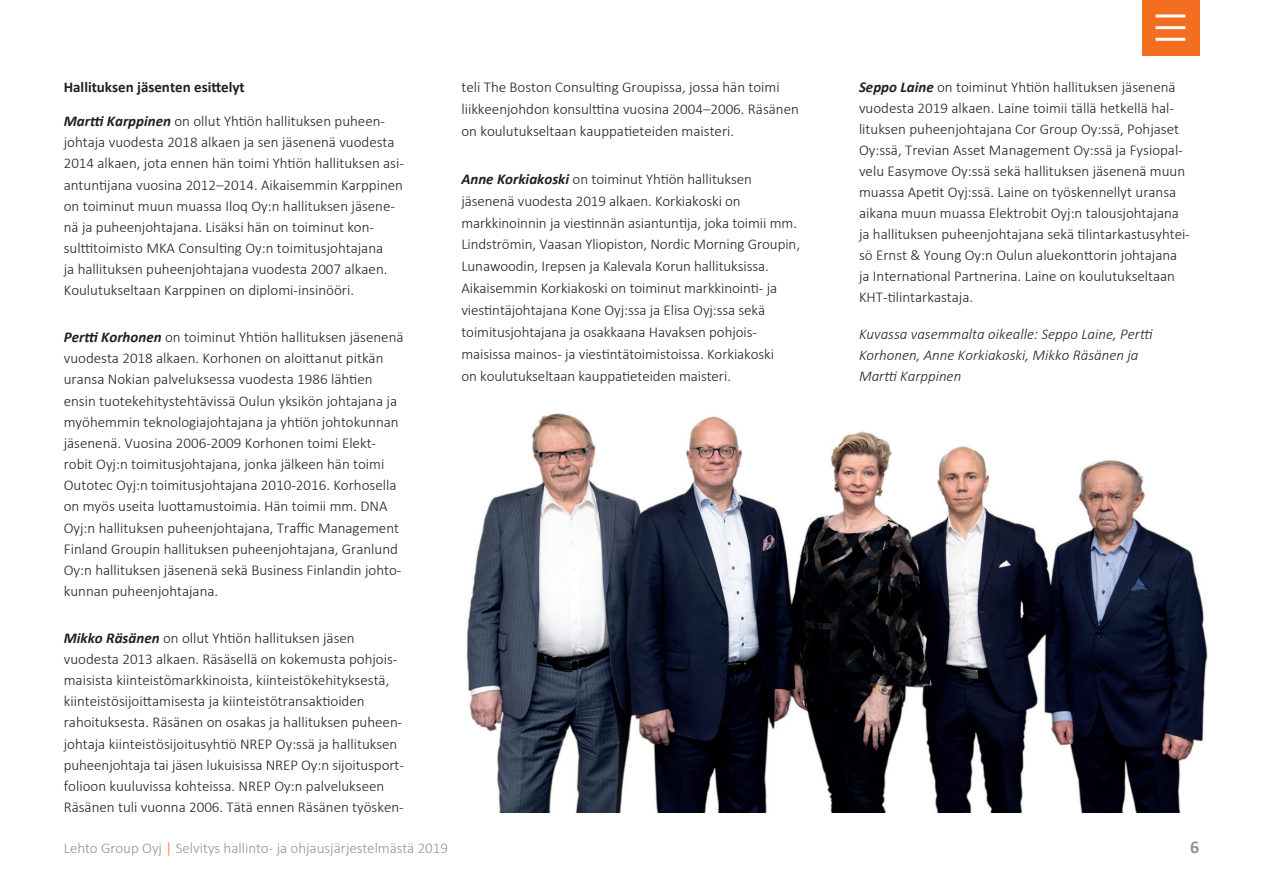
<style>
.page{position:relative;width:1263px;height:893px;background:#fff}
.page>*{position:absolute;margin:0;border:0;box-sizing:border-box;transform-origin:0 0}
.t1{font:700 18px "Calibri";color:#919396}
.leipis{font:300 15px/21.1px "Calibri";color:#231f20}
.leipis-2{font:italic 300 15px/21px "Calibri";color:#231f20}
.t2{font:300 15px "Calibri";color:#919396}
.leipis-3{font:700 15px "Calibri";color:#231f20}
.s1{font-weight:700;font-style:italic}
.s2{color:#f36e21}
</style>
<div class="page">
<div style="left:1142px;top:0;width:57px;height:55px;background:#f36e21"></div>
<hr style="left:1155px;top:14px;width:30px;height:3px;background:#fff">
<hr style="left:1155px;top:26px;width:30px;height:3px;background:#fff">
<hr style="left:1155px;top:38px;width:30px;height:3px;background:#fff">
<img style="left:466px;top:413px;width:742px;height:399px">
<p class="leipis-3" style="left:64px;top:76px;width:183px">Hallituksen jäsenten esittelyt</p>
<p class="leipis" style="left:64px;top:110px;width:342px"><span class="s1">Martti Karppinen</span> on ollut Yhtiön hallituksen puheen&shy;johtaja vuodesta 2018 alkaen ja sen jäsenenä vuodesta 2014 alkaen, jota ennen hän toimi Yhtiön hallituksen asi&shy;antuntijana vuosina 2012–2014. Aikaisemmin Karppinen on toiminut muun muassa Iloq Oy:n hallituksen jäsene&shy;nä ja puheenjohtajana. Lisäksi hän on toiminut kon&shy;sulttitoimisto MKA Consulting Oy:n toimitusjohtajana<br>ja hallituksen puheenjohtajana vuodesta 2007 alkaen.<br>Koulutukseltaan Karppinen on diplomi-insinööri.</p>
<p class="leipis" style="left:64px;top:326px;width:341px"><span class="s1">Pertti Korhonen</span> on toiminut Yhtiön hallituksen jäsenenä vuodesta 2018 alkaen. Korhonen on aloittanut pitkän uransa Nokian palveluksessa vuodesta 1986 lähtien ensin tuotekehitystehtävissä Oulun yksikön johtajana ja myöhemmin teknologiajohtajana ja yhtiön johtokunnan jäsenenä. Vuosina 2006-2009 Korhonen toimi Elekt&shy;robit Oyj:n toimitusjohtajana, jonka jälkeen hän toimi Outotec Oyj:n toimitusjohtajana 2010-2016. Korhosella on myös useita luottamustoimia. Hän toimii mm. DNA Oyj:n hallituksen puheenjohtajana, Traffic Management Finland Groupin hallituksen puheenjohtajana, Granlund Oy:n hallituksen jäsenenä sekä Business Finlandin johto&shy;kunnan puheenjohtajana.</p>
<p class="leipis" style="left:64px;top:627px;width:342px"><span class="s1">Mikko Räsänen</span> on ollut Yhtiön hallituksen jäsen vuodesta 2013 alkaen. Räsäsellä on kokemusta pohjois&shy;maisista kiinteistömarkkinoista, kiinteistökehityksestä, kiinteistösijoittamisesta ja kiinteistötransaktioiden rahoituksesta. Räsänen on osakas ja hallituksen puheen&shy;johtaja kiinteistösijoitusyhtiö NREP Oy:ssä ja hallituksen puheenjohtaja tai jäsen lukuisissa NREP Oy:n sijoitusport&shy;folioon kuuluvissa kohteissa. NREP Oy:n palvelukseen Räsänen tuli vuonna 2006. Tätä ennen Räsänen työsken-</p>
<p class="leipis" style="left:461px;top:76px;width:339px;line-height:21.9px">teli The Boston Consulting Groupissa, jossa hän toimi liikkeenjohdon konsulttina vuosina 2004–2006. Räsänen on koulutukseltaan kauppatieteiden maisteri.</p>
<p class="leipis" style="left:461px;top:168px;width:340px;line-height:21.9px"><span class="s1">Anne Korkiakoski</span> on toiminut Yhtiön hallituksen jäsenenä vuodesta 2019 alkaen. Korkiakoski on markkinoinnin ja viestinnän asiantuntija, joka toimii mm.<br>Lindströmin, Vaasan Yliopiston, Nordic Morning Groupin, Lunawoodin, Irepsen ja Kalevala Korun hallituksissa.<br>Aikaisemmin Korkiakoski on toiminut markkinointi- ja viestintäjohtajana Kone Oyj:ssa ja Elisa Oyj:ssa sekä toimitusjohtajana ja osakkaana Havaksen pohjois&shy;maisissa mainos- ja viestintätoimistoissa. Korkiakoski<br>on koulutukseltaan kauppatieteiden maisteri.</p>
<p class="leipis" style="left:859px;top:76px;width:332px"><span class="s1">Seppo Laine</span> on toiminut Yhtiön hallituksen jäsenenä vuodesta 2019 alkaen. Laine toimii tällä hetkellä hal&shy;lituksen puheenjohtajana Cor Group Oy:ssä, Pohjaset Oy:ssä, Trevian Asset Management Oy:ssä ja Fysiopal&shy;velu Easymove Oy:ssä sekä hallituksen jäsenenä muun muassa Apetit Oyj:ssä. Laine on työskennellyt uransa aikana muun muassa Elektrobit Oyj:n talousjohtajana ja hallituksen puheenjohtajana sekä tilintarkastusyhtei&shy;sö Ernst &amp; Young Oy:n Oulun aluekonttorin johtajana ja International Partnerina. Laine on koulutukseltaan KHT-tilintarkastaja.</p>
<p class="leipis-2" style="left:859px;top:323px;width:295px">Kuvassa vasemmalta oikealle: Seppo Laine, Pertti<br>Korhonen, Anne Korkiakoski, Mikko Räsänen ja<br>Martti Karppinen</p>
<p class="t2" style="left:64px;top:838px;width:386px">Lehto Group Oyj <span class="s2">|</span> Selvitys hallinto- ja ohjausjärjestelmästä 2019</p>
<p class="t1" style="left:1190px;top:835px;width:11px">6</p>
</div>
